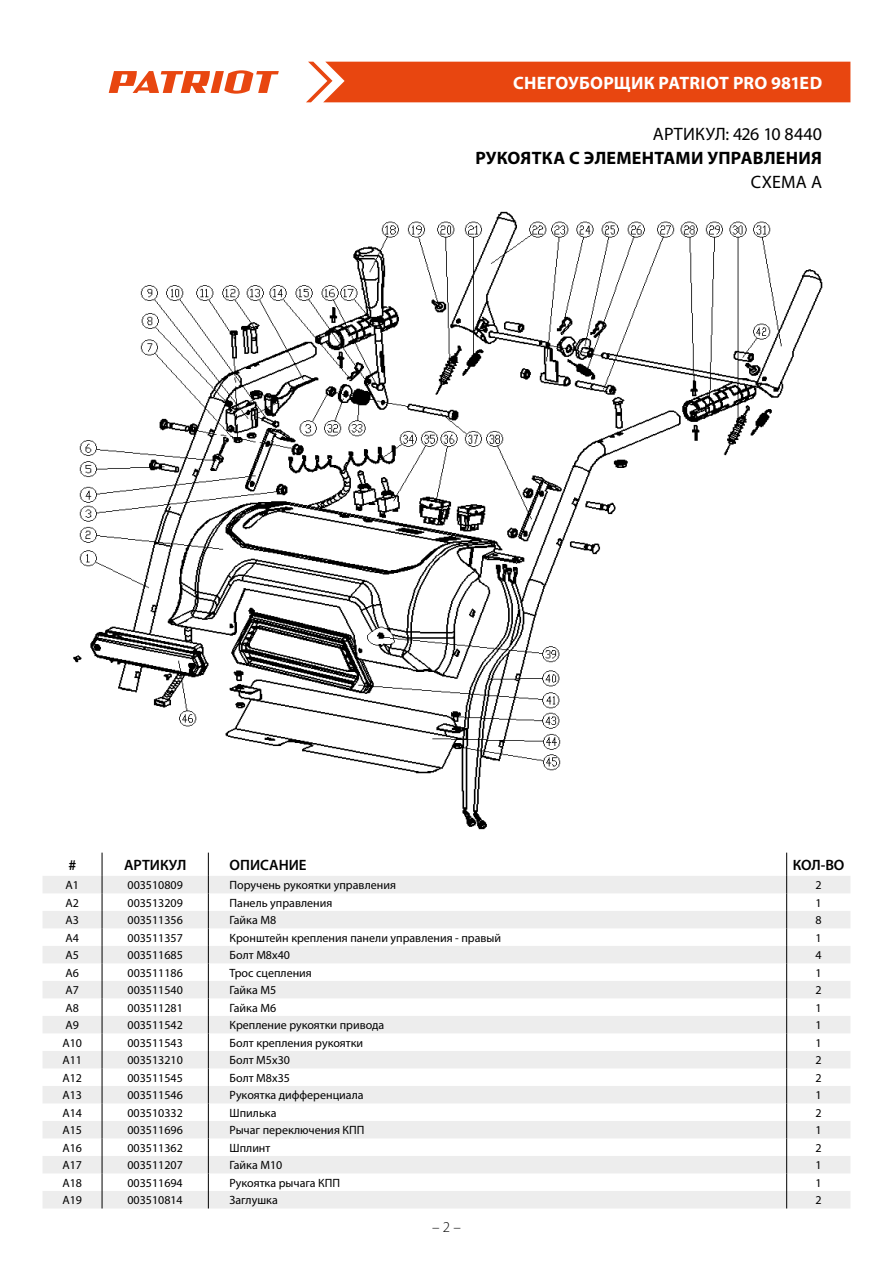
<style>
.page{position:relative;width:893px;height:1263px;background:#fff}
.page>*{position:absolute;margin:0;border:0;box-sizing:border-box;transform-origin:0 0}
.t1{font:700 18px "Myriad Pro";letter-spacing:.015em;color:#000}
.t2{font:700 18px "Myriad Pro";letter-spacing:.01em;color:#fff}
.t3{font:18px "Myriad Pro";letter-spacing:.01em;color:#000}
.t4{font:600 15px "Myriad Pro";color:#000}
.t5{font:300 15px "Myriad Pro";color:#000}
.t6{font:12px "Myriad Pro";color:#000}
</style>
<div class="page">
<div style="left:306px;top:62px;width:544px;height:40px;background:#e84610"></div>
<svg style="left:109px;top:70px;width:170px;height:24px"></svg>
<svg style="left:43px;top:876px;width:807px;height:332px;fill:#ededed"></svg>
<svg style="left:102px;top:853px;width:1px;height:355px"></svg>
<svg style="left:208px;top:853px;width:1px;height:355px"></svg>
<svg style="left:786px;top:853px;width:1px;height:355px"></svg>
<img style="left:73px;top:211px;width:750px;height:619px">
<h1 class="t2" style="left:513px;top:71px;width:310px">СНЕГОУБОРЩИК PATRIOT PRO 981ED</h1>
<h1 class="t3" style="left:653px;top:123px;width:171px">АРТИКУЛ: 426 10 8440</h1>
<h1 class="t1" style="left:475px;top:147px;width:34px">РУКОЯТКА</h1>
<h1 class="t1" style="left:569px;top:147px;width:174px">С ЭЛЕМЕНТАМИ УПРАВЛЕ</h1>
<h1 class="t1" style="left:786px;top:147px;width:25px">НИЯ</h1>
<h1 class="t3" style="left:751px;top:171px;width:73px">СХЕМА A</h1>
<p class="t4" style="left:68px;top:855px;width:9px">#</p>
<p class="t4" style="left:124px;top:855px;width:64px">АРТИКУЛ</p>
<p class="t4" style="left:230px;top:855px;width:78px">ОПИСАНИЕ</p>
<p class="t4" style="left:793px;top:855px;width:53px">КОЛ-ВО</p>
<p class="t6" style="left:66px;top:878px;width:15px">A1</p>
<p class="t6" style="left:128px;top:878px;width:57px">003510809</p>
<p class="t6" style="left:230px;top:878px;width:168px">Поручень рукоятки управления</p>
<p class="t6" style="left:815px;top:878px;width:8px">2</p>
<p class="t6" style="left:66px;top:895px;width:15px">A2</p>
<p class="t6" style="left:128px;top:895px;width:57px">003513209</p>
<p class="t6" style="left:230px;top:895px;width:104px">Панель управления</p>
<p class="t6" style="left:815px;top:895px;width:8px">1</p>
<p class="t6" style="left:66px;top:913px;width:15px">A3</p>
<p class="t6" style="left:128px;top:913px;width:57px">003511356</p>
<p class="t6" style="left:230px;top:913px;width:48px">Гайка М8</p>
<p class="t6" style="left:815px;top:913px;width:8px">8</p>
<p class="t6" style="left:66px;top:930px;width:15px">A4</p>
<p class="t6" style="left:128px;top:930px;width:57px">003511357</p>
<p class="t6" style="left:230px;top:930px;width:273px">Кронштейн крепления панели управления - правый</p>
<p class="t6" style="left:815px;top:930px;width:8px">1</p>
<p class="t6" style="left:66px;top:948px;width:15px">A5</p>
<p class="t6" style="left:128px;top:948px;width:57px">003511685</p>
<p class="t6" style="left:230px;top:948px;width:62px">Болт М8х40</p>
<p class="t6" style="left:815px;top:948px;width:8px">4</p>
<p class="t6" style="left:66px;top:965px;width:15px">A6</p>
<p class="t6" style="left:128px;top:965px;width:57px">003511186</p>
<p class="t6" style="left:230px;top:965px;width:84px">Трос сцепления</p>
<p class="t6" style="left:815px;top:965px;width:8px">1</p>
<p class="t6" style="left:66px;top:983px;width:15px">A7</p>
<p class="t6" style="left:128px;top:983px;width:57px">003511540</p>
<p class="t6" style="left:230px;top:983px;width:48px">Гайка М5</p>
<p class="t6" style="left:815px;top:983px;width:8px">2</p>
<p class="t6" style="left:66px;top:1000px;width:15px">A8</p>
<p class="t6" style="left:128px;top:1000px;width:57px">003511281</p>
<p class="t6" style="left:230px;top:1000px;width:48px">Гайка М6</p>
<p class="t6" style="left:815px;top:1000px;width:8px">1</p>
<p class="t6" style="left:66px;top:1018px;width:15px">A9</p>
<p class="t6" style="left:128px;top:1018px;width:57px">003511542</p>
<p class="t6" style="left:230px;top:1018px;width:156px">Крепление рукоятки привода</p>
<p class="t6" style="left:815px;top:1018px;width:8px">1</p>
<p class="t6" style="left:62px;top:1035px;width:21px">A10</p>
<p class="t6" style="left:127px;top:1035px;width:57px">003511543</p>
<p class="t6" style="left:230px;top:1035px;width:135px">Болт крепления рукоятки</p>
<p class="t6" style="left:815px;top:1035px;width:8px">1</p>
<p class="t6" style="left:62px;top:1053px;width:21px">A11</p>
<p class="t6" style="left:127px;top:1053px;width:57px">003513210</p>
<p class="t6" style="left:230px;top:1053px;width:62px">Болт М5х30</p>
<p class="t6" style="left:815px;top:1053px;width:8px">2</p>
<p class="t6" style="left:62px;top:1070px;width:21px">A12</p>
<p class="t6" style="left:127px;top:1070px;width:57px">003511545</p>
<p class="t6" style="left:230px;top:1070px;width:62px">Болт М8х35</p>
<p class="t6" style="left:815px;top:1070px;width:8px">2</p>
<p class="t6" style="left:62px;top:1088px;width:21px">A13</p>
<p class="t6" style="left:127px;top:1088px;width:57px">003511546</p>
<p class="t6" style="left:230px;top:1088px;width:136px">Рукоятка дифференциала</p>
<p class="t6" style="left:815px;top:1088px;width:8px">1</p>
<p class="t6" style="left:62px;top:1105px;width:21px">A14</p>
<p class="t6" style="left:127px;top:1105px;width:57px">003510332</p>
<p class="t6" style="left:230px;top:1105px;width:49px">Шпилька</p>
<p class="t6" style="left:815px;top:1105px;width:8px">2</p>
<p class="t6" style="left:62px;top:1123px;width:21px">A15</p>
<p class="t6" style="left:127px;top:1123px;width:57px">003511696</p>
<p class="t6" style="left:230px;top:1123px;width:136px">Рычаг переключения КПП</p>
<p class="t6" style="left:815px;top:1123px;width:8px">1</p>
<p class="t6" style="left:62px;top:1140px;width:21px">A16</p>
<p class="t6" style="left:127px;top:1140px;width:57px">003511362</p>
<p class="t6" style="left:230px;top:1140px;width:42px">Шплинт</p>
<p class="t6" style="left:815px;top:1140px;width:8px">2</p>
<p class="t6" style="left:62px;top:1158px;width:21px">A17</p>
<p class="t6" style="left:127px;top:1158px;width:57px">003511207</p>
<p class="t6" style="left:230px;top:1158px;width:54px">Гайка М10</p>
<p class="t6" style="left:815px;top:1158px;width:8px">1</p>
<p class="t6" style="left:62px;top:1175px;width:21px">A18</p>
<p class="t6" style="left:127px;top:1175px;width:57px">003511694</p>
<p class="t6" style="left:230px;top:1175px;width:112px">Рукоятка рычага КПП</p>
<p class="t6" style="left:815px;top:1175px;width:8px">1</p>
<p class="t6" style="left:62px;top:1193px;width:21px">A19</p>
<p class="t6" style="left:127px;top:1193px;width:57px">003510814</p>
<p class="t6" style="left:229px;top:1193px;width:50px">Заглушка</p>
<p class="t6" style="left:815px;top:1193px;width:8px">2</p>
<p class="t5" style="left:432px;top:1218px;width:30px">– 2 –</p>
</div>
